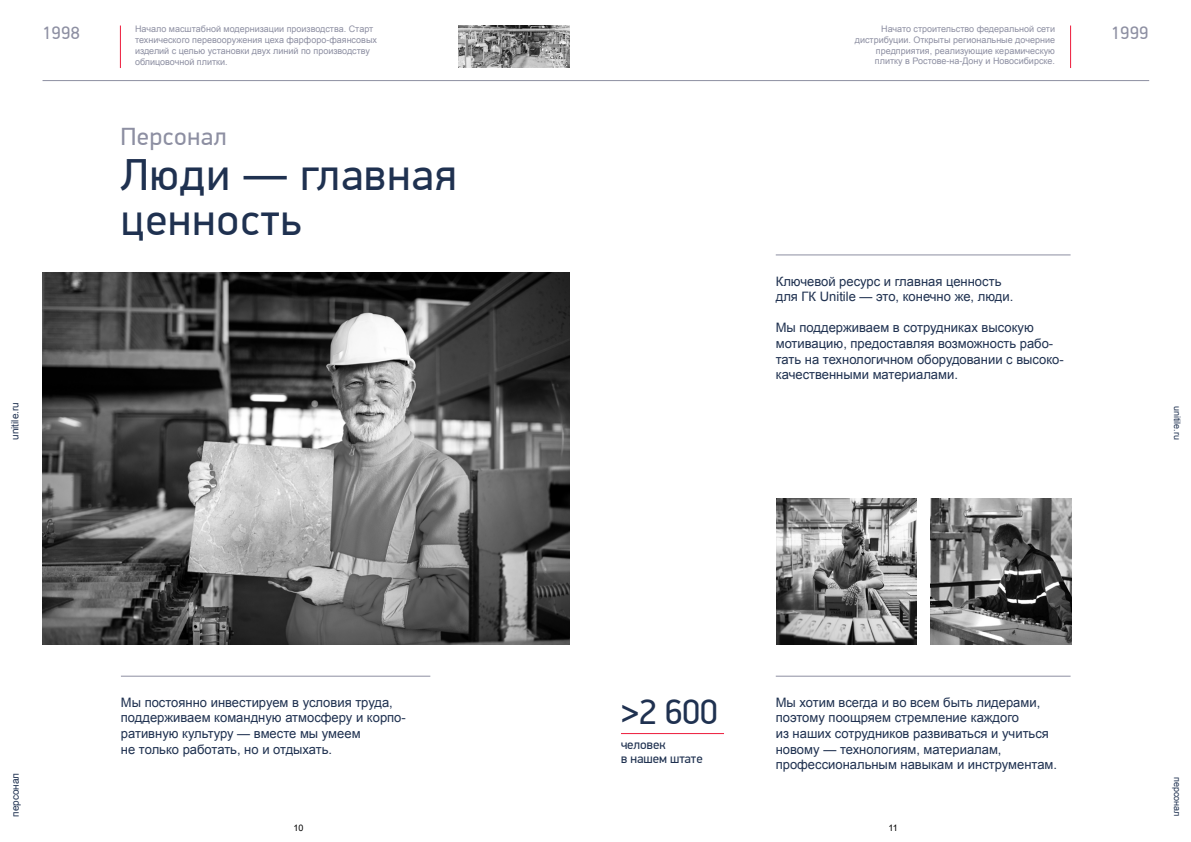
<style>
.page{position:relative;width:1191px;height:842px;background:#fff}
.page>*{position:absolute;margin:0;border:0;box-sizing:border-box;transform-origin:0 0}
.t1{font:45px/45px "PF Din Display Pro";letter-spacing:.025em;color:#1f3150}
.t2{font:35px "PF Din Display Pro";color:#1f3150}
.t3{font:25px "PF Din Display Pro";letter-spacing:.025em;color:#8d8fa2}
.t4{font:18px "PF Din Display Pro";letter-spacing:.025em;color:#8d8fa2}
.t5{font:13px/15.6px "Arial";color:#1f3150}
.t6{font:13px/14px "PF Din Display Pro";color:#1f3150}
.t7{font:10px "Arial";color:#1f3150}
.t8{font:9px/10.8px "Arial";color:#8d8fa2}
.t9{font:9px "Arial";color:#1f3150}
.t10{font:9px "Arial";color:#000}
.s1{font-weight:500}
</style>
<div class="page">
<hr style="left:43px;top:80px;width:1106px;height:1px;background:#8d8fa2">
<img style="left:43px;top:272px;width:527px;height:372px">
<hr style="left:621px;top:733px;width:103px;height:1px;background:#ed1a3b">
<hr style="left:120px;top:26px;width:1px;height:42px;background:#ed1a3b">
<hr style="left:1070px;top:26px;width:1px;height:42px;background:#ed1a3b">
<hr style="left:121px;top:676px;width:309px;height:1px;background:#8d8fa2">
<hr style="left:775px;top:676px;width:295px;height:1px;background:#8d8fa2">
<hr style="left:775px;top:254px;width:295px;height:1px;background:#8d8fa2">
<img style="left:776px;top:499px;width:140px;height:145px">
<img style="left:930px;top:499px;width:141px;height:145px">
<img style="left:458px;top:26px;width:112px;height:41px">
<p class="t8" style="left:854px;top:24px;width:202px;text-align:right">Начато строительство федеральной сети дистрибуции. Открыты региональные дочерние предприятия, реализующие керамическую плитку в Ростове-на-Дону и Новосибирске.</p>
<h3 class="t4" style="left:43px;top:23px;width:39px">1998</h3>
<p class="t8" style="left:135px;top:24px;width:243px">Начало масштабной модернизации производства. Старт технического перевооружения цеха фарфоро-фаянсовых изделий с целью установки двух линий по производству облицовочной плитки.</p>
<h3 class="t4" style="left:1111px;top:23px;width:39px">1999</h3>
<h3 class="t3" style="left:121px;top:122px;width:107px">Персонал</h3>
<h1 class="t1" style="left:121px;top:153px;width:337px">Люди — главная ценность</h1>
<p class="t5" style="left:775px;top:273px;width:239px">Ключевой ресурс и главная ценность для ГК Unitile — это, конечно же, люди.</p>
<p class="t5" style="left:775px;top:320px;width:289px">Мы поддерживаем в сотрудниках высокую мотивацию, предоставляя возможность рабо&shy;тать на технологичном оборудовании с высоко&shy;качественными материалами.</p>
<p class="t7" style="left:8px;top:440px;width:39px;rotate:-90deg">unitile.ru</p>
<p class="t9" style="left:1183px;top:405px;width:36px;rotate:90deg">unitile.ru</p>
<p class="t7" style="left:9px;top:817px;width:46px;rotate:-90deg">персонал</p>
<p class="t5" style="left:121px;top:695px;width:286px">Мы постоянно инвестируем в условия труда, поддерживаем командную атмосферу и корпо&shy;ративную культуру — вместе мы умеем<br>не только работать, но и отдыхать.</p>
<h2 class="t2" style="left:621px;top:691px;width:98px"><span class="s1">&gt;</span>2 600</h2>
<p class="t6" style="left:621px;top:738px;width:83px">человек<br>в нашем штате</p>
<p class="t5" style="left:775px;top:695px;width:283px">Мы хотим всегда и во всем быть лидерами, поэтому поощряем стремление каждого<br>из наших сотрудников развиваться и учиться новому — технологиям, материалам, профессиональным навыкам и инструментам.</p>
<p class="t10" style="left:293px;top:822px;width:12px">10</p>
<p class="t10" style="left:888px;top:822px;width:11px">11</p>
<p class="t9" style="left:1183px;top:777px;width:41px;rotate:90deg">персонал</p>
</div>
